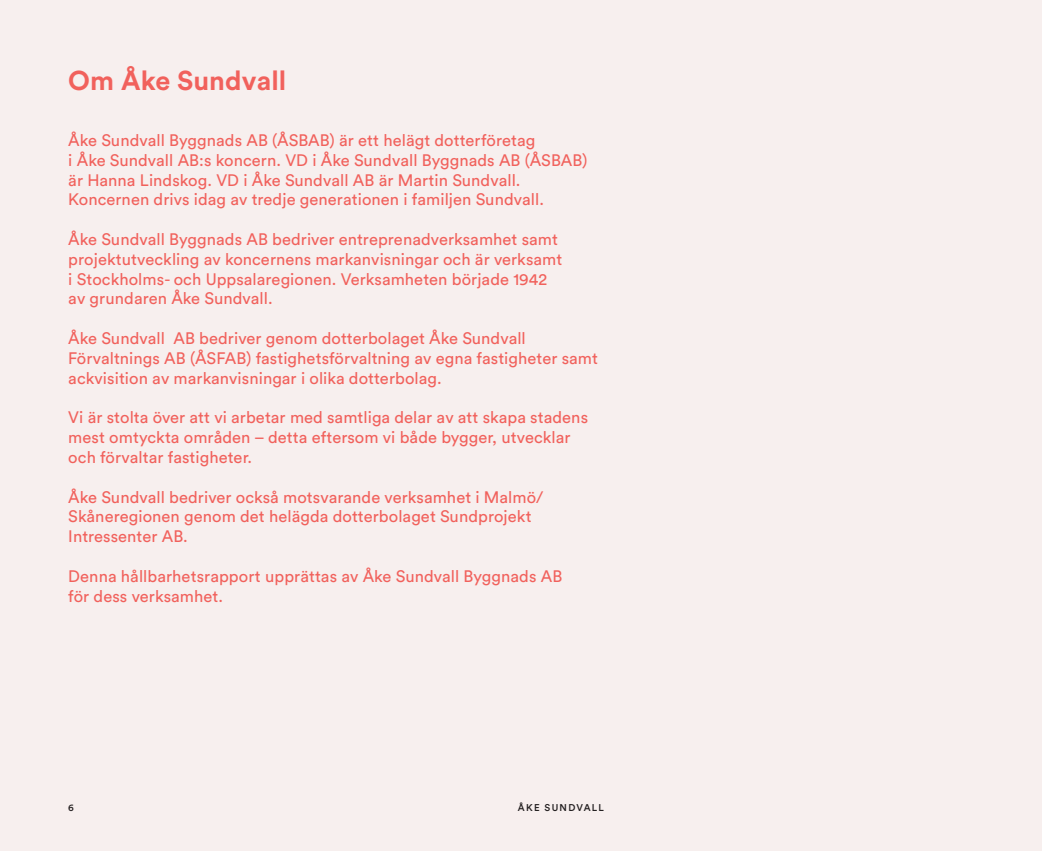
<style>
.page{position:relative;width:1042px;height:851px;background:#fff}
.page>*{position:absolute;margin:0;border:0;box-sizing:border-box;transform-origin:0 0}
.t1{font:700 27px "Circular Std";letter-spacing:.005em;color:#f1615c}
.t2{font:16.5px/19.8px "Circular Std";letter-spacing:.005em;color:#f1615c}
.t3{font:500 9.75px "Circular Std";letter-spacing:.13em;color:#231f20}
</style>
<div class="page">
<div style="left:0;top:0;width:1042px;height:850px;background:#f7efee"></div>
<h1 class="t1" style="left:68px;top:63px;width:220px">Om Åke Sundvall</h1>
<p class="t2" style="left:68px;top:130px;width:521px">Åke Sundvall Byggnads AB (ÅSBAB) är ett helägt dotterföretag<br>i Åke Sundvall AB:s koncern. VD i Åke Sundvall Byggnads AB (ÅSBAB) är Hanna Lindskog. VD i Åke Sundvall AB är Martin Sundvall.<br>Koncernen drivs idag av tredje generationen i familjen Sundvall.</p>
<p class="t2" style="left:68px;top:229px;width:495px">Åke Sundvall Byggnads AB bedriver entreprenadverksamhet samt projektutveckling av koncernens markanvisningar och är verksamt i Stockholms- och Uppsalaregionen. Verksamheten började 1942 av grundaren Åke Sundvall.</p>
<p class="t2" style="left:68px;top:328px;width:531px">Åke Sundvall AB bedriver genom dotterbolaget Åke Sundvall<br>Förvaltnings AB (ÅSFAB) fastighetsförvaltning av egna fastigheter samt ackvisition av markanvisningar i olika dotterbolag.</p>
<p class="t2" style="left:68px;top:407px;width:521px">Vi är stolta över att vi arbetar med samtliga delar av att skapa stadens mest omtyckta områden – detta eftersom vi både bygger, utvecklar och förvaltar fastigheter.</p>
<p class="t2" style="left:68px;top:486px;width:476px">Åke Sundvall bedriver också motsvarande verksamhet i Malmö/<br>Skåneregionen genom det helägda dotterbolaget Sundprojekt<br>Intressenter AB.</p>
<p class="t2" style="left:68px;top:566px;width:495px">Denna hållbarhetsrapport upprättas av Åke Sundvall Byggnads AB för dess verksamhet.</p>
<p class="t3" style="left:68px;top:800px;width:7px">6</p>
<p class="t3" style="left:518px;top:800px;width:88px">ÅKE SUNDVALL</p>
</div>
